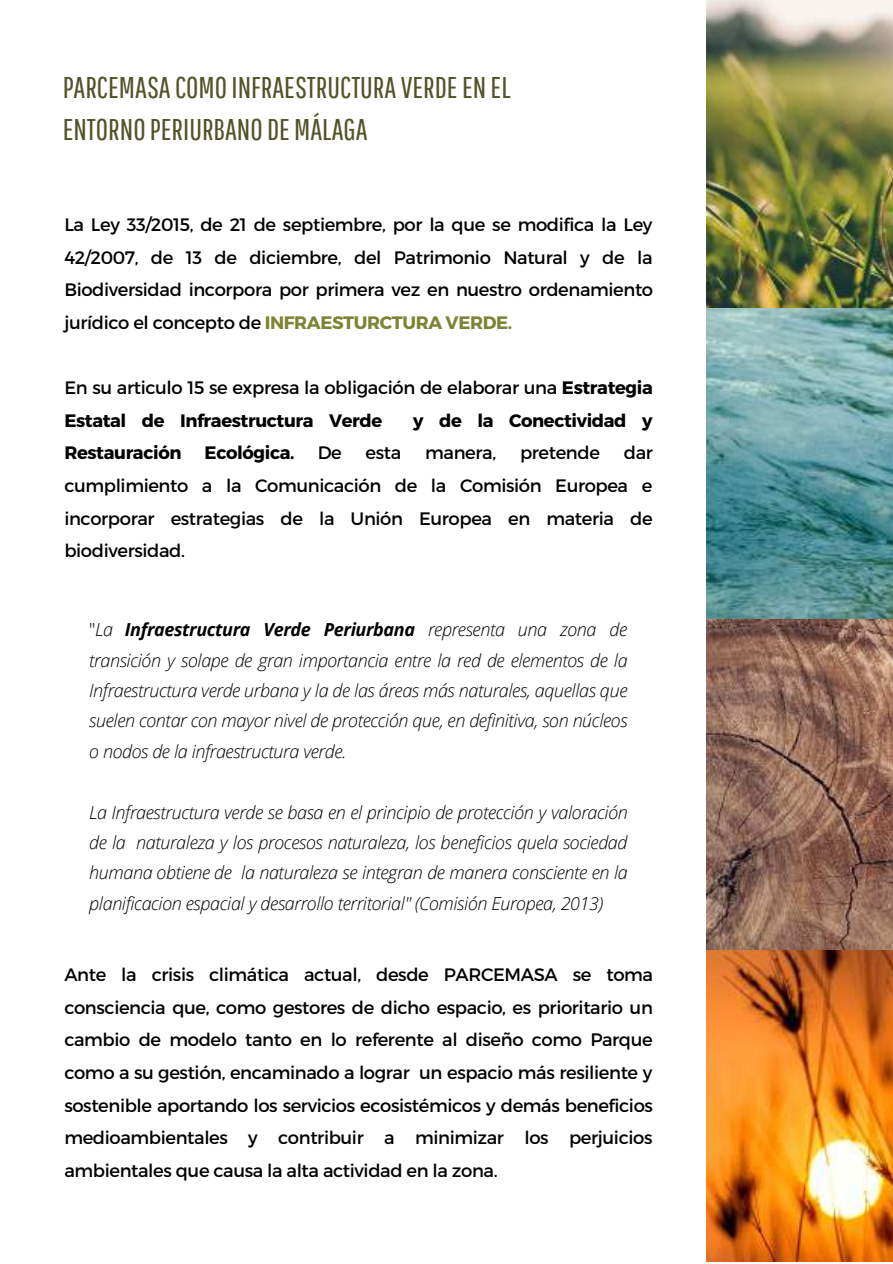
<style>
.page{position:relative;width:893px;height:1264px;background:#fff}
.page>*{position:absolute;margin:0;border:0;box-sizing:border-box;transform-origin:0 0}
.t1{font:30px/41.7px "Pathway Gothic One";color:#525328}
.t2{font:18px/32.5px "Montserrat";letter-spacing:-.02em;color:#000;text-align:justify}
.t3{font:italic 300 18px/30.3px "Open Sans";letter-spacing:-.02em;color:#000;text-align:justify}
.t4{font:700 18px "Montserrat";letter-spacing:-.02em;color:#000}
.s1{font-weight:700;color:#7d8435}
.s2{font-weight:700}
.s3{font-style:normal}
</style>
<div class="page">
<img style="left:706px;top:0;width:186px;height:308px">
<img style="left:706px;top:308px;width:186px;height:311px">
<img style="left:706px;top:619px;width:186px;height:642px">
<h1 class="t1" style="left:63px;top:66px;width:449px">PARCEMASACOMO INFRAESTRUCTURAVERDEEN EL<br>ENTORNO PERIURBANO DE MÁLAGA</h1>
<p class="t2" style="left:64px;top:207px;width:590px">La Ley 33/2015, de 21 de septiembre, por la que se modifica la Ley 42/2007, de 13 de diciembre, del Patrimonio Natural y de la Biodiversidad incorpora por primera vez en nuestro ordenamiento jurídico el concepto de <span class="s1">INFRAESTURCTURA VERDE.</span></p>
<p class="t2" style="left:64px;top:370px;width:590px">En su articulo 15 se expresa la obligación de elaborar una <span class="s2">Estrategia<br>Estatal de Infraestructura Verde</span></p>
<p class="t4" style="left:413px;top:408px;width:241px">y de la Conectividad y</p>
<p class="t4" style="left:64px;top:441px;width:119px">Restauración</p>
<p class="t4" style="left:204px;top:441px;width:91px">Ecológica.</p>
<p class="t2" style="left:317px;top:436px;width:26px">De</p>
<p class="t2" style="left:365px;top:436px;width:37px">esta</p>
<p class="t2" style="left:425px;top:436px;width:72px">manera,</p>
<p class="t2" style="left:520px;top:436px;width:81px">pretende</p>
<p class="t2" style="left:64px;top:436px;width:590px;text-indent:559px">dar cumplimiento a la Comunicación de la Comisión Europea e incorporar estrategias de la Unión Europea en materia de biodiversidad.</p>
<p class="t3" style="left:89px;top:614px;width:540px"><span class="s3">"</span>La <span class="s2">Infraestructura Verde Periurbana</span> representa una zona de transición y solape de gran importancia entre la red de elementos de la Infraestructura verde urbana y la de las áreas más naturales, aquellas que suelen contar con mayor nivel de protección que, en definitiva, son núcleos o nodos de la infraestructura verde.</p>
<p class="t3" style="left:89px;top:796px;width:540px">La Infraestructura verde se basa en el principio de protección y valoración de la naturaleza y los procesos naturaleza, los beneficios quela sociedad humana obtiene de la naturaleza se integran de manera consciente en la planificacion espacial y desarrollo territorial" (Comisión Europea, 2013)</p>
<p class="t2" style="left:64px;top:957px;width:590px">Ante la crisis climática actual, desde PARCEMASA se toma consciencia que, como gestores de dicho espacio, es prioritario un cambio de modelo tanto en lo referente al diseño como Parque como a su gestión, encaminado a lograr un espacio más resiliente y sostenible aportando los servicios ecosistémicos y demás beneficios medioambientales y contribuir a minimizar los perjuicios ambientales que causa la alta actividad en la zona.</p>
</div>
